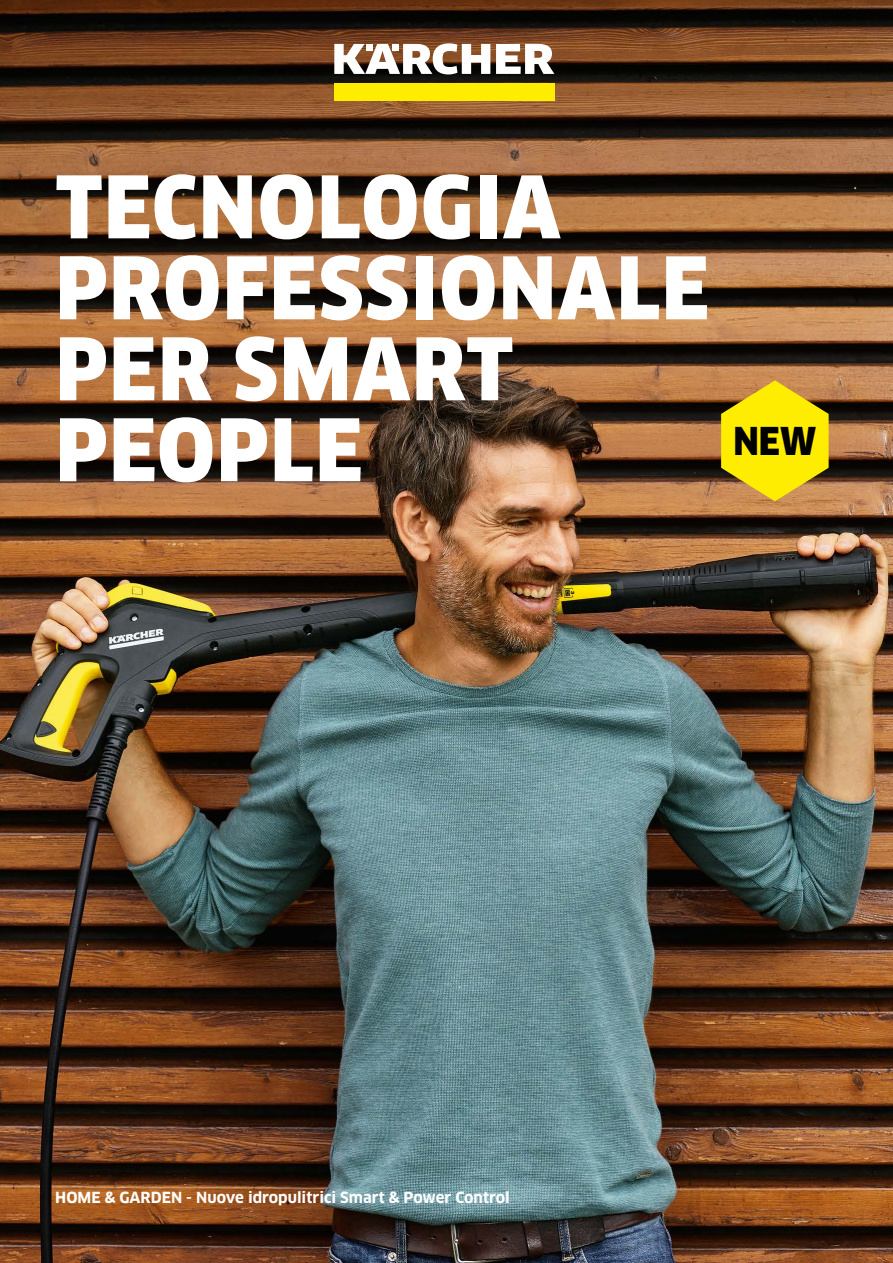
<style>
.page{position:relative;width:893px;height:1263px;background:#fff}
.page>*{position:absolute;margin:0;border:0;box-sizing:border-box;transform-origin:0 0}
.t1{font:900 84px/81px "Clan Pro Narr";letter-spacing:.02em;color:#fff}
.t2{font:900 37.5px "Clan Pro Narr";color:#000}
.t3{font:700 15px "Clan Pro";color:#fff}
</style>
<div class="page">
<img style="left:0;top:0;width:893px;height:1263px">
<div style="left:334px;top:83px;width:220px;height:18px;background:#ffed00"></div>
<svg style="left:496px;top:44px;width:58px;height:30px"></svg>
<svg style="left:334px;top:43px;width:156px;height:31px"></svg>
<svg style="left:721px;top:380px;width:108px;height:121px;background:#e7cb14"></svg>
<h1 class="t1" style="left:56px;top:168px;width:655px">TECNOLOGIA<br>PROFESSIONALE<br>PER SMART<br>PEOPLE</h1>
<h2 class="t2" style="left:733px;top:419px;width:84px">NEW</h2>
<p class="t3" style="left:55px;top:1189px;width:456px">HOME &amp; GARDEN - Nuove idropulitrici Smart &amp; Power Control</p>
</div>
